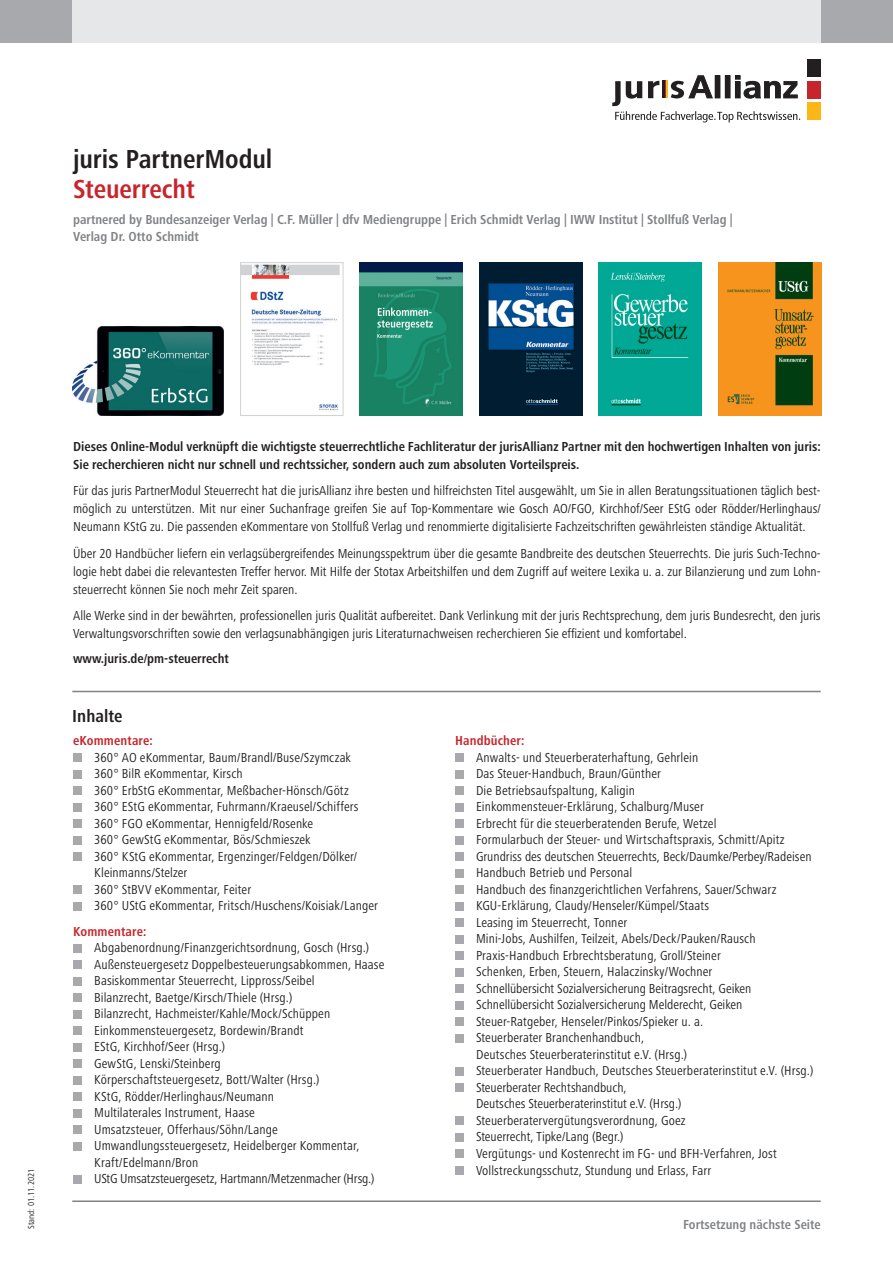
<style>
.page{position:relative;width:893px;height:1263px;background:#fff}
.page>*{position:absolute;margin:0;border:0;box-sizing:border-box;transform-origin:0 0}
.t1{font:700 condensed 27px "Frutiger Next Pro";letter-spacing:-.005em;color:#231f20}
.t2{font:700 condensed 27px "Frutiger Next Pro";letter-spacing:-.005em;color:#c8242b}
.t3{font:700 condensed 18px "Frutiger Next Pro";color:#231f20}
.t4{font:condensed 13.5px/16.5px "Frutiger Next Pro";letter-spacing:.005em;color:#231f20}
.t5{font:700 condensed 13.5px/18px "Frutiger Next Pro";color:#231f20}
.t6{font:700 condensed 13.5px/17.1px "Frutiger Next Pro";color:#808285}
.t7{font:700 condensed 13.5px "Frutiger Next Pro";letter-spacing:.01em;color:#c8242b}
.t8{font:condensed 9px "Frutiger Next Pro";color:#231f20}
</style>
<div class="page">
<div style="left:0;top:0;width:893px;height:43px;background:#a8a9ad"></div>
<div style="left:807px;top:60px;width:14px;height:17px;background:#231f20"></div>
<div style="left:807px;top:81px;width:14px;height:17px;background:#c8242b"></div>
<div style="left:807px;top:102px;width:14px;height:18px;background:#fcb615"></div>
<svg style="left:612px;top:75px;width:188px;height:47px"></svg>
<div style="left:72px;top:0;width:749px;height:43px;background:#e6e7e9"></div>
<hr style="left:72px;top:691px;width:749px;height:1px;background:#808285">
<hr style="left:72px;top:1200px;width:749px;height:2px;background:#808285">
<div style="left:73px;top:753px;width:9px;height:9px;background:#a8a9ad"></div>
<div style="left:73px;top:770px;width:9px;height:8px;background:#a8a9ad"></div>
<div style="left:73px;top:786px;width:9px;height:9px;background:#a8a9ad"></div>
<div style="left:73px;top:803px;width:9px;height:8px;background:#a8a9ad"></div>
<div style="left:73px;top:819px;width:9px;height:9px;background:#a8a9ad"></div>
<div style="left:73px;top:836px;width:9px;height:8px;background:#a8a9ad"></div>
<div style="left:73px;top:852px;width:9px;height:9px;background:#a8a9ad"></div>
<div style="left:73px;top:885px;width:9px;height:9px;background:#a8a9ad"></div>
<div style="left:73px;top:902px;width:9px;height:8px;background:#a8a9ad"></div>
<div style="left:73px;top:944px;width:9px;height:8px;background:#a8a9ad"></div>
<div style="left:73px;top:960px;width:9px;height:9px;background:#a8a9ad"></div>
<div style="left:73px;top:977px;width:9px;height:8px;background:#a8a9ad"></div>
<div style="left:73px;top:993px;width:9px;height:9px;background:#a8a9ad"></div>
<div style="left:73px;top:1010px;width:9px;height:8px;background:#a8a9ad"></div>
<div style="left:73px;top:1026px;width:9px;height:9px;background:#a8a9ad"></div>
<div style="left:73px;top:1043px;width:9px;height:8px;background:#a8a9ad"></div>
<div style="left:73px;top:1059px;width:9px;height:9px;background:#a8a9ad"></div>
<div style="left:73px;top:1076px;width:9px;height:8px;background:#a8a9ad"></div>
<div style="left:73px;top:1092px;width:9px;height:9px;background:#a8a9ad"></div>
<div style="left:73px;top:1109px;width:9px;height:8px;background:#a8a9ad"></div>
<div style="left:73px;top:1125px;width:9px;height:9px;background:#a8a9ad"></div>
<div style="left:73px;top:1142px;width:9px;height:8px;background:#a8a9ad"></div>
<div style="left:73px;top:1175px;width:9px;height:8px;background:#a8a9ad"></div>
<div style="left:455px;top:753px;width:8px;height:9px;background:#a8a9ad"></div>
<div style="left:455px;top:770px;width:8px;height:8px;background:#a8a9ad"></div>
<div style="left:455px;top:786px;width:8px;height:9px;background:#a8a9ad"></div>
<div style="left:455px;top:803px;width:8px;height:8px;background:#a8a9ad"></div>
<div style="left:455px;top:819px;width:8px;height:9px;background:#a8a9ad"></div>
<div style="left:455px;top:836px;width:8px;height:8px;background:#a8a9ad"></div>
<div style="left:455px;top:852px;width:8px;height:9px;background:#a8a9ad"></div>
<div style="left:455px;top:869px;width:8px;height:8px;background:#a8a9ad"></div>
<div style="left:455px;top:885px;width:8px;height:9px;background:#a8a9ad"></div>
<div style="left:455px;top:902px;width:8px;height:8px;background:#a8a9ad"></div>
<div style="left:455px;top:918px;width:8px;height:9px;background:#a8a9ad"></div>
<div style="left:455px;top:935px;width:8px;height:8px;background:#a8a9ad"></div>
<div style="left:455px;top:951px;width:8px;height:9px;background:#a8a9ad"></div>
<div style="left:455px;top:968px;width:8px;height:8px;background:#a8a9ad"></div>
<div style="left:455px;top:984px;width:8px;height:9px;background:#a8a9ad"></div>
<div style="left:455px;top:1001px;width:8px;height:8px;background:#a8a9ad"></div>
<div style="left:455px;top:1017px;width:8px;height:9px;background:#a8a9ad"></div>
<div style="left:455px;top:1034px;width:8px;height:8px;background:#a8a9ad"></div>
<div style="left:455px;top:1067px;width:8px;height:8px;background:#a8a9ad"></div>
<div style="left:455px;top:1083px;width:8px;height:9px;background:#a8a9ad"></div>
<div style="left:455px;top:1116px;width:8px;height:9px;background:#a8a9ad"></div>
<div style="left:455px;top:1133px;width:8px;height:8px;background:#a8a9ad"></div>
<div style="left:455px;top:1149px;width:8px;height:9px;background:#a8a9ad"></div>
<div style="left:455px;top:1166px;width:8px;height:9px;background:#a8a9ad"></div>
<img style="left:242px;top:264px;width:98px;height:147px">
<div style="left:240px;top:262px;width:103px;height:154px;border:1px solid #d1d2d4"></div>
<img style="left:479px;top:262px;width:103px;height:154px">
<img style="left:599px;top:262px;width:103px;height:154px">
<img style="left:360px;top:262px;width:103px;height:154px">
<img style="left:718px;top:262px;width:103px;height:154px">
<img style="left:72px;top:326px;width:152px;height:90px">
<h1 class="t1" style="left:73px;top:144px;width:201px">juris PartnerModul</h1>
<h1 class="t2" style="left:73px;top:174px;width:123px">Steuerrecht</h1>
<p class="t6" style="left:73px;top:211px;width:661px">partnered by Bundesanzeiger Verlag | C.F. Müller | dfv Mediengruppe | Erich Schmidt Verlag | IWW Institut | Stollfuß Verlag |<br>Verlag Dr. Otto Schmidt</p>
<p class="t8" style="left:26px;top:1229px;width:62px;rotate:-90deg">Stand: 01.11.2021</p>
<p class="t5" style="left:73px;top:437px;width:749px">Dieses Online-Modul verknüpft die wichtigste steuerrechtliche Fachliteratur der jurisAllianz Partner mit den hochwertigen Inhalten von juris:<br>Sie recherchieren nicht nur schnell und rechtssicher, sondern auch zum absoluten Vorteilspreis.</p>
<p class="t4" style="left:73px;top:482px;width:749px;line-height:18px;text-align:justify">Für das juris PartnerModul Steuerrecht hat die jurisAllianz ihre besten und hilfreichsten Titel ausgewählt, um Sie in allen Beratungssituationen täglich best&shy;möglich zu unterstützen. Mit nur einer Suchanfrage greifen Sie auf Top-Kommentare wie Gosch AO/FGO, Kirchhof/Seer EStG oder Rödder/Herlinghaus/ Neumann KStG zu. Die passenden eKommentare von Stollfuß Verlag und renommierte digitalisierte Fachzeitschriften gewährleisten ständige Aktualität.</p>
<p class="t4" style="left:73px;top:544px;width:749px;line-height:18px;text-align:justify">Über 20 Handbücher liefern ein verlagsübergreifendes Meinungsspektrum über die gesamte Bandbreite des deutschen Steuerrechts. Die juris Such-Techno&shy;logie hebt dabei die relevantesten Treffer hervor. Mit Hilfe der Stotax Arbeitshilfen und dem Zugriff auf weitere Lexika u. a. zur Bilanzierung und zum Lohn&shy;steuerrecht können Sie noch mehr Zeit sparen.</p>
<p class="t4" style="left:73px;top:607px;width:749px;line-height:18px">Alle Werke sind in der bewährten, professionellen juris Qualität aufbereitet. Dank Verlinkung mit der juris Rechtsprechung, dem juris Bundesrecht, den juris<br>Verwaltungsvorschriften sowie den verlagsunabhängigen juris Literaturnachweisen recherchieren Sie effizient und komfortabel.</p>
<p class="t5" style="left:73px;top:649px;width:157px">www.juris.de/pm-steuerrecht</p>
<h2 class="t3" style="left:72px;top:706px;width:52px">Inhalte</h2>
<p class="t7" style="left:73px;top:733px;width:81px">eKommentare:</p>
<p class="t4" style="left:94px;top:749px;width:285px">360° AO eKommentar, Baum/Brandl/Buse/Szymczak 360° BilR eKommentar, Kirsch<br>360° ErbStG eKommentar, Meßbacher-Hönsch/Götz<br>360° EStG eKommentar, Fuhrmann/Kraeusel/Schiffers 360° FGO eKommentar, Hennigfeld/Rosenke<br>360° GewStG eKommentar, Bös/Schmieszek<br>360° KStG eKommentar, Ergenzinger/Feldgen/Dölker/ Kleinmanns/Stelzer<br>360° StBVV eKommentar, Feiter<br>360° UStG eKommentar, Fritsch/Huschens/Koisiak/Langer</p>
<p class="t7" style="left:73px;top:924px;width:75px">Kommentare:</p>
<p class="t4" style="left:94px;top:940px;width:292px">Abgabenordnung/Finanzgerichtsordnung, Gosch (Hrsg.)<br>Außensteuergesetz Doppelbesteuerungsabkommen, Haase Basiskommentar Steuerrecht, Lippross/Seibel<br>Bilanzrecht, Baetge/Kirsch/Thiele (Hrsg.)<br>Bilanzrecht, Hachmeister/Kahle/Mock/Schüppen Einkommensteuergesetz, Bordewin/Brandt<br>EStG, Kirchhof/Seer (Hrsg.)<br>GewStG, Lenski/Steinberg<br>Körperschaftsteuergesetz, Bott/Walter (Hrsg.)<br>KStG, Rödder/Herlinghaus/Neumann<br>Multilaterales Instrument, Haase<br>Umsatzsteuer, Offerhaus/Söhn/Lange Umwandlungssteuergesetz, Heidelberger Kommentar, Kraft/Edelmann/Bron<br>UStG Umsatzsteuergesetz, Hartmann/Metzenmacher (Hrsg.)</p>
<p class="t7" style="left:455px;top:733px;width:71px">Handbücher:</p>
<p class="t4" style="left:476px;top:749px;width:339px">Anwalts- und Steuerberaterhaftung, Gehrlein<br>Das Steuer-Handbuch, Braun/Günther<br>Die Betriebsaufspaltung, Kaligin<br>Einkommensteuer-Erklärung, Schalburg/Muser<br>Erbrecht für die steuerberatenden Berufe, Wetzel<br>Formularbuch der Steuer- und Wirtschaftspraxis, Schmitt/Apitz Grundriss des deutschen Steuerrechts, Beck/Daumke/Perbey/Radeisen Handbuch Betrieb und Personal<br>Handbuch des finanzgerichtlichen Verfahrens, Sauer/Schwarz KGU-Erklärung, Claudy/Henseler/Kümpel/Staats<br>Leasing im Steuerrecht, Tonner<br>Mini-Jobs, Aushilfen, Teilzeit, Abels/Deck/Pauken/Rausch Praxis-Handbuch Erbrechtsberatung, Groll/Steiner<br>Schenken, Erben, Steuern, Halaczinsky/Wochner<br>Schnellübersicht Sozialversicherung Beitragsrecht, Geiken Schnellübersicht Sozialversicherung Melderecht, Geiken Steuer-Ratgeber, Henseler/Pinkos/Spieker u. a.<br>Steuerberater Branchenhandbuch,<br>Deutsches Steuerberaterinstitut e.V. (Hrsg.)<br>Steuerberater Handbuch, Deutsches Steuerberaterinstitut e.V. (Hrsg.)<br>Steuerberater Rechtshandbuch,<br>Deutsches Steuerberaterinstitut e.V. (Hrsg.)<br>Steuerberatervergütungsverordnung, Goez<br>Steuerrecht, Tipke/Lang (Begr.)<br>Vergütungs- und Kostenrecht im FG- und BFH-Verfahren, Jost Vollstreckungsschutz, Stundung und Erlass, Farr</p>
<p class="t6" style="left:683px;top:1216px;width:139px">Fortsetzung nächste Seite</p>
</div>
